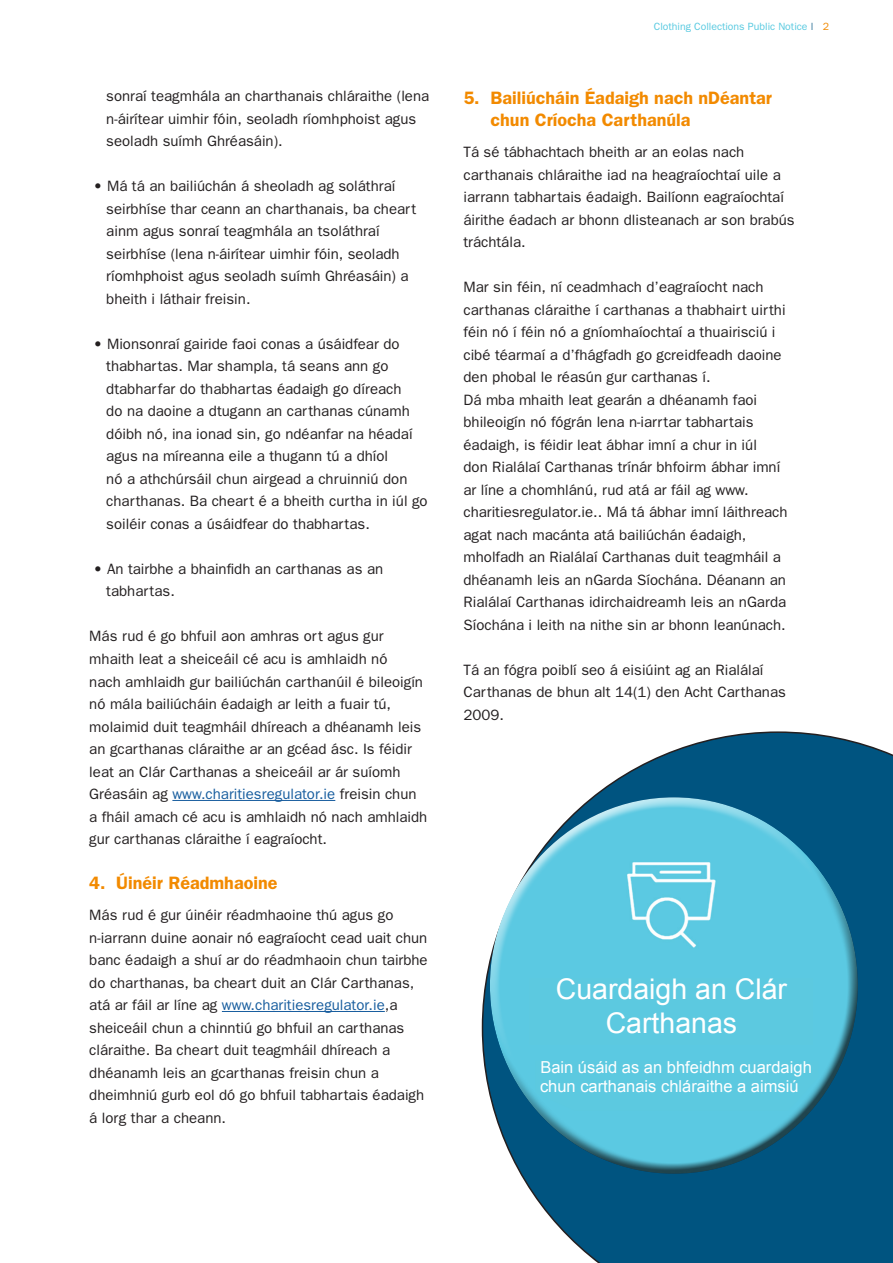
<style>
.page{position:relative;width:893px;height:1263px;background:#fff}
.page>*{position:absolute;margin:0;border:0;box-sizing:border-box;transform-origin:0 0}
.t1{font:28.5px/34.2px "Arial";color:#fff;text-align:center}
.t2{font:600 18px/22.5px "Franklin Gothic";color:#f28a00}
.t3{font:16.5px/19.8px "Arial";color:#fff}
.t4{font:15px/22.5px "Franklin Gothic";color:#231f20}
.t5{font:10.5px "Franklin Gothic";color:#57c9e0}
.s1{color:#175d9e}
.s2{color:#005480}
.s3{color:#f28a00}
</style>
<div class="page">
<svg style="left:486px;top:731px;width:407px;height:532px"></svg>
<hr style="left:172px;top:800px;width:163px;height:1px;background:#175d9e">
<hr style="left:222px;top:1011px;width:163px;height:1px;background:#175d9e">
<div style="left:481px;top:788px;width:357px;height:293px;background:#fff;opacity:.75"></div>
<div style="left:497px;top:855px;width:369px;height:326px;background:#231f20;opacity:.75"></div>
<div style="left:530px;top:978px;width:283px;height:66px;background:#5cc9e0"></div>
<div style="left:535px;top:1060px;width:283px;height:51px;background:#5cc9e0"></div>
<p class="t4" style="left:106px;top:85px;width:324px">sonraí teagmhála an charthanais chláraithe (lena n-áirítear uimhir fóin, seoladh ríomhphoist agus seoladh suímh Ghréasáin).</p>
<p class="t4" style="left:106px;top:175px;width:311px;text-indent:-13px">• Má tá an bailiúchán á sheoladh ag soláthraí seirbhíse thar ceann an charthanais, ba cheart ainm agus sonraí teagmhála an tsoláthraí seirbhíse (lena n-áirítear uimhir fóin, seoladh ríomhphoist agus seoladh suímh Ghréasáin) a bheith i láthair freisin.</p>
<p class="t4" style="left:106px;top:332px;width:323px;text-indent:-13px">• Mionsonraí gairide faoi conas a úsáidfear do thabhartas. Mar shampla, tá seans ann go dtabharfar do thabhartas éadaigh go díreach<br>do na daoine a dtugann an carthanas cúnamh dóibh nó, ina ionad sin, go ndéanfar na héadaí agus na míreanna eile a thugann tú a dhíol<br>nó a athchúrsáil chun airgead a chruinniú don charthanas. Ba cheart é a bheith curtha in iúl go soiléir conas a úsáidfear do thabhartas.</p>
<p class="t4" style="left:106px;top:557px;width:278px;text-indent:-13px">• An tairbhe a bhainfidh an carthanas as an tabhartas.</p>
<p class="t4" style="left:89px;top:625px;width:340px">Más rud é go bhfuil aon amhras ort agus gur mhaith leat a sheiceáil cé acu is amhlaidh nó<br>nach amhlaidh gur bailiúchán carthanúil é bileoigín nó mála bailiúcháin éadaigh ar leith a fuair tú, molaimid duit teagmháil dhíreach a dhéanamh leis an gcarthanas cláraithe ar an gcéad ásc. Is féidir leat an Clár Carthanas a sheiceáil ar ár suíomh Gréasáin ag <span class="s1">www.charitiesregulator.ie</span> freisin chun a fháil amach cé acu is amhlaidh nó nach amhlaidh gur carthanas cláraithe í eagraíocht.</p>
<p class="t2" style="left:89px;top:871px;width:190px">4. Úinéir Réadmhaoine</p>
<p class="t4" style="left:89px;top:903px;width:340px">Más rud é gur úinéir réadmhaoine thú agus go n-iarrann duine aonair nó eagraíocht cead uait chun banc éadaigh a shuí ar do réadmhaoin chun tairbhe do charthanas, ba cheart duit an Clár Carthanas, atá ar fáil ar líne ag <span class="s1">www.charitiesregulator.ie</span>,a sheiceáil chun a chinntiú go bhfuil an carthanas cláraithe. Ba cheart duit teagmháil dhíreach a dhéanamh leis an gcarthanas freisin chun a dheimhniú gurb eol dó go bhfuil tabhartais éadaigh á lorg thar a cheann.</p>
<p class="t5" style="left:654px;top:20px;width:177px">Clothing Collections Public Notice <span class="s2">|</span> <span class="s3">2</span></p>
<p class="t2" style="left:490px;top:86px;width:283px;text-indent:-27px">5. Bailiúcháin Éadaigh nach nDéantar chun Críocha Carthanúla</p>
<p class="t4" style="left:463px;top:141px;width:333px">Tá sé tábhachtach bheith ar an eolas nach carthanais chláraithe iad na heagraíochtaí uile a iarrann tabhartais éadaigh. Bailíonn eagraíochtaí áirithe éadach ar bhonn dlisteanach ar son brabús tráchtála.</p>
<p class="t4" style="left:463px;top:276px;width:324px">Mar sin féin, ní ceadmhach d’eagraíocht nach carthanas cláraithe í carthanas a thabhairt uirthi féin nó í féin nó a gníomhaíochtaí a thuairisciú i cibé téarmaí a d’fhágfadh go gcreidfeadh daoine den phobal le réasún gur carthanas í.</p>
<p class="t4" style="left:463px;top:388px;width:325px">Dá mba mhaith leat gearán a dhéanamh faoi bhileoigín nó fógrán lena n-iarrtar tabhartais éadaigh, is féidir leat ábhar imní a chur in iúl<br>don Rialálaí Carthanas trínár bhfoirm ábhar imní ar líne a chomhlánú, rud atá ar fáil ag www. charitiesregulator.ie.. Má tá ábhar imní láithreach agat nach macánta atá bailiúchán éadaigh, mholfadh an Rialálaí Carthanas duit teagmháil a dhéanamh leis an nGarda Síochána. Déanann an Rialálaí Carthanas idirchaidreamh leis an nGarda Síochána i leith na nithe sin ar bhonn leanúnach.</p>
<p class="t4" style="left:463px;top:658px;width:324px">Tá an fógra poiblí seo á eisiúint ag an Rialálaí<br>Carthanas de bhun alt 14(1) den Acht Carthanas<br>2009.</p>
<p class="t1" style="left:556px;top:972px;width:233px">Cuardaigh an Clár<br>Carthanas</p>
<p class="t3" style="left:540px;top:1057px;width:273px">Bain úsáid as an bhfeidhm cuardaigh chun carthanais chláraithe a aimsiú</p>
</div>
